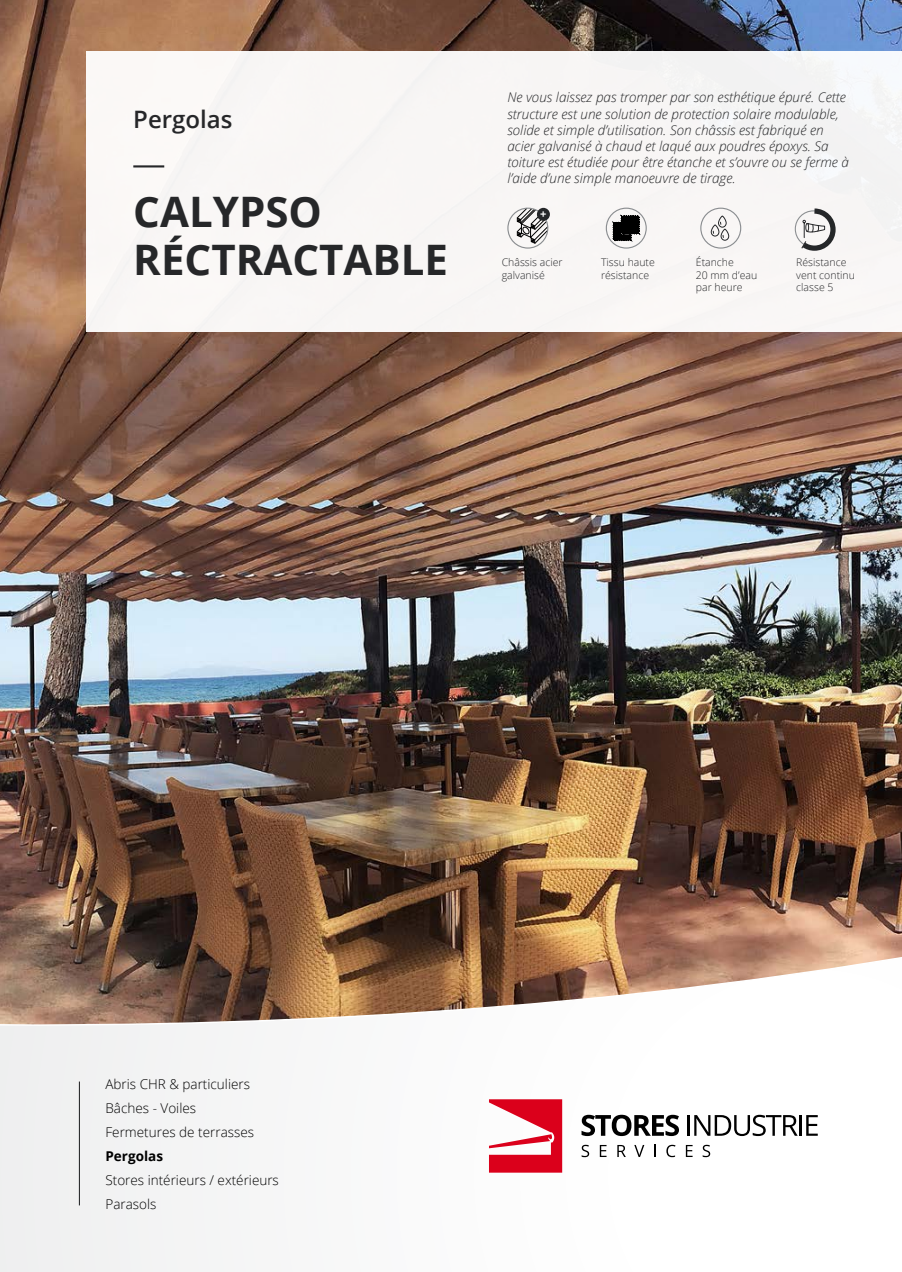
<style>
.page{position:relative;width:902px;height:1272px;background:#fff}
.page>*{position:absolute;margin:0;border:0;box-sizing:border-box;transform-origin:0 0}
.t1{font:700 42px/48px "Open Sans";color:#262729}
.t2{font:600 24px "Open Sans";color:#262729}
.t3{font:italic 300 13.5px/16.2px "Open Sans";color:#262729}
.t4{font:300 13.5px/24px "Open Sans";color:#000}
.t5{font:700 13.5px "Open Sans";color:#000}
.t6{font:700 11.1px "Open Sans";color:#fff}
.t7{font:300 10.5px/12.6px "Open Sans";color:#262729}
</style>
<div class="page">
<img style="left:0;top:496px;width:901px;height:385px">
<svg style="left:0;top:881px;width:901px;height:390px"></svg>
<div style="left:0;top:0;width:901px;height:496px;background:#000;opacity:.1"></div>
<div style="left:86px;top:51px;width:815px;height:281px;background:#f8f6f5"></div>
<hr style="left:133px;top:165px;width:31px;height:2px;background:#262729">
<svg style="left:516px;top:207px;width:32px;height:37px"></svg>
<div style="left:507px;top:208px;width:41px;height:40px;border:1px solid #8a8d90;border-radius:50%"></div>
<svg style="left:710px;top:215px;width:19px;height:26px"></svg>
<div style="left:700px;top:208px;width:41px;height:40px;border:1px solid #8a8d90;border-radius:50%"></div>
<div style="left:537px;top:208px;width:13px;height:13px;background:#252729;border-radius:50%"></div>
<div style="left:794px;top:210px;width:37px;height:37px;border:1px solid #8a8d90;border-radius:50%"></div>
<div style="left:605px;top:208px;width:41px;height:40px;border:1px solid #8a8d90;border-radius:50%"></div>
<svg style="left:613px;top:216px;width:26px;height:24px"></svg>
<hr style="left:79px;top:1081px;width:1px;height:124px;background:#262729">
<svg style="left:796px;top:208px;width:40px;height:43px"></svg>
<svg style="left:581px;top:1114px;width:98px;height:21px"></svg>
<hr style="left:687px;top:1115px;width:3px;height:20px;background:#000">
<svg style="left:694px;top:1114px;width:103px;height:21px"></svg>
<hr style="left:799px;top:1115px;width:2px;height:20px;background:#000">
<svg style="left:806px;top:1115px;width:11px;height:20px"></svg>
<svg style="left:581px;top:1144px;width:8px;height:13px"></svg>
<svg style="left:599px;top:1144px;width:7px;height:12px"></svg>
<svg style="left:617px;top:1144px;width:8px;height:12px"></svg>
<svg style="left:634px;top:1144px;width:10px;height:12px"></svg>
<svg style="left:654px;top:1144px;width:1px;height:12px"></svg>
<svg style="left:666px;top:1144px;width:9px;height:13px"></svg>
<svg style="left:685px;top:1144px;width:7px;height:12px"></svg>
<svg style="left:702px;top:1144px;width:8px;height:13px"></svg>
<svg style="left:489px;top:1099px;width:73px;height:73px"></svg>
<h2 class="t2" style="left:133px;top:103px;width:101px">Pergolas</h2>
<h1 class="t1" style="left:133px;top:187px;width:316px">CALYPSO<br>RÉCTRACTABLE</h1>
<p class="t3" style="left:507px;top:89px;width:343px">Ne vous laissez pas tromper par son esthétique épuré. Cette structure est une solution de protection solaire modulable, solide et simple d’utilisation. Son châssis est fabriqué en acier galvanisé à chaud et laqué aux poudres époxys. Sa toiture est étudiée pour être étanche et s’ouvre ou se ferme à l’aide d’une simple manoeuvre de tirage.</p>
<p class="t6" style="left:540px;top:206px;width:8px">+</p>
<p class="t7" style="left:501px;top:256px;width:62px">Châssis acier galvanisé</p>
<p class="t7" style="left:695px;top:256px;width:63px">Étanche<br>20 mm d’eau par heure</p>
<p class="t7" style="left:601px;top:256px;width:55px">Tissu haute résistance</p>
<p class="t7" style="left:796px;top:256px;width:60px">Résistance vent continu classe 5</p>
<p class="t4" style="left:105px;top:1071px;width:150px">Abris CHR &amp; particuliers<br>Bâches - Voiles<br>Fermetures de terrasses</p>
<p class="t5" style="left:105px;top:1146px;width:59px">Pergolas</p>
<p class="t4" style="left:105px;top:1167px;width:175px">Stores intérieurs / extérieurs<br>Parasols</p>
</div>
